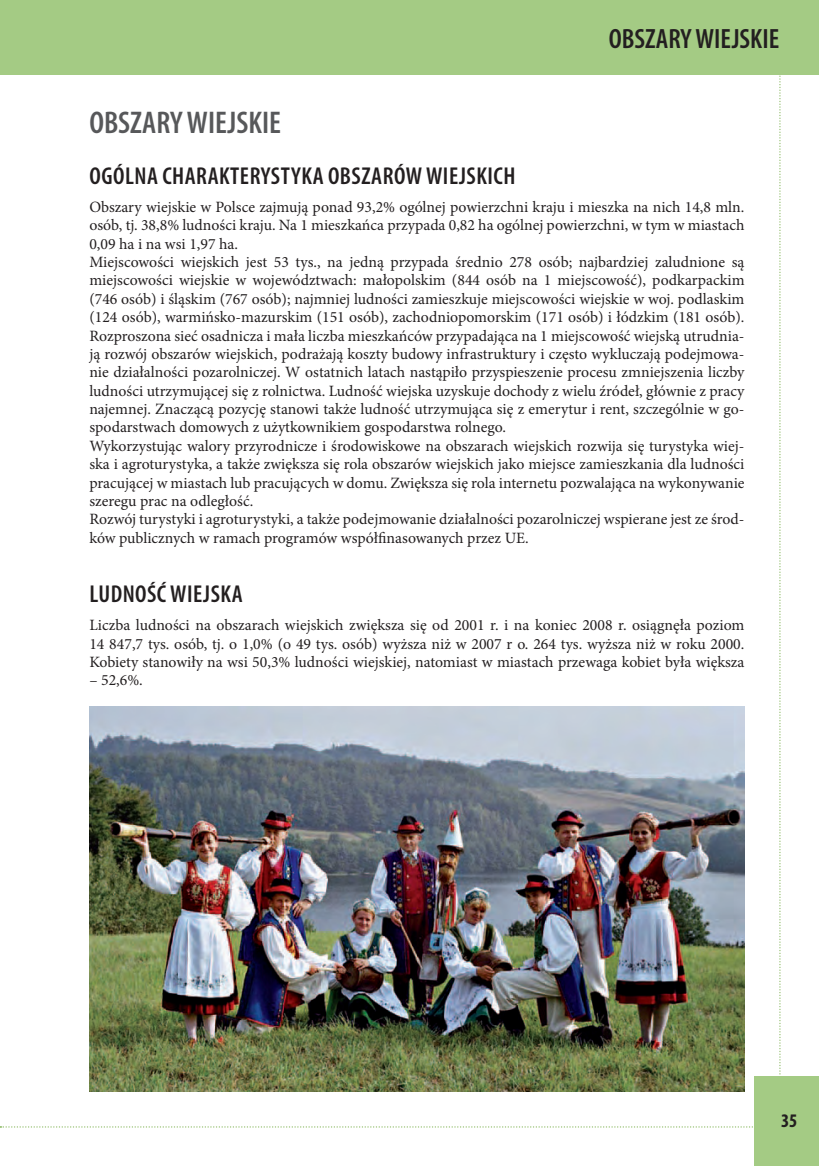
<style>
.page{position:relative;width:819px;height:1166px;background:#fff}
.page>*{position:absolute;margin:0;border:0;box-sizing:border-box;transform-origin:0 0}
.t1{font:600 condensed 31.5px "Myriad Pro";color:#57585a}
.t2{font:600 condensed 28px "Myriad Pro";color:#231f20}
.t3{font:600 condensed 24.5px "Myriad Pro";letter-spacing:.02em;color:#231f20}
.t4{font:700 condensed 19.25px "Myriad Pro";color:#231f20}
.t5{font:15.75px/18.4px "Minion Pro";color:#231f20}
</style>
<div class="page">
<svg style="left:0;top:1126px;width:753px;height:1px"></svg>
<svg style="left:779px;top:74px;width:1px;height:1001px"></svg>
<div style="left:754px;top:1076px;width:65px;height:90px;background:#a4cb84"></div>
<div style="left:0;top:0;width:819px;height:74px;background:#a4cb84"></div>
<img style="left:89px;top:706px;width:655px;height:385px">
<h2 class="t2" style="left:608px;top:28px;width:172px">OBSZARY WIEJSKIE</h2>
<h1 class="t1" style="left:89px;top:110px;width:193px">OBSZARY WIEJSKIE</h1>
<h3 class="t3" style="left:90px;top:166px;width:427px">OGÓLNA CHARAKTERYSTYKA OBSZARÓW WIEJSKICH</h3>
<p class="t5" style="left:89px;top:199px;width:656px">Obszary wiejskie w Polsce zajmują ponad 93,2% ogólnej powierzchni kraju i mieszka na nich 14,8 mln. osób, tj. 38,8% ludności kraju. Na 1 mieszkańca przypada 0,82 ha ogólnej powierzchni, w tym w miastach 0,09 ha i na wsi 1,97 ha.<br>Miejscowości wiejskich jest 53 tys., na jedną przypada średnio 278 osób; najbardziej zaludnione są miejscowości wiejskie w województwach: małopolskim (844 osób na 1 miejscowość), podkarpackim (746 osób) i śląskim (767 osób); najmniej ludności zamieszkuje miejscowości wiejskie w woj. podlaskim (124 osób), warmińsko-mazurskim (151 osób), zachodniopomorskim (171 osób) i łódzkim (181 osób).<br>Rozproszona sieć osadnicza i mała liczba mieszkańców przypadająca na 1 miejscowość wiejską utrudnia&shy;ją rozwój obszarów wiejskich, podrażają koszty budowy infrastruktury i często wykluczają podejmowa&shy;nie działalności pozarolniczej. W ostatnich latach nastąpiło przyspieszenie procesu zmniejszenia liczby ludności utrzymującej się z rolnictwa. Ludność wiejska uzyskuje dochody z wielu źródeł, głównie z pracy najemnej. Znaczącą pozycję stanowi także ludność utrzymująca się z emerytur i rent, szczególnie w go&shy;spodarstwach domowych z użytkownikiem gospodarstwa rolnego.<br>Wykorzystując walory przyrodnicze i środowiskowe na obszarach wiejskich rozwija się turystyka wiej&shy;ska i agroturystyka, a także zwiększa się rola obszarów wiejskich jako miejsce zamieszkania dla ludności pracującej w miastach lub pracujących w domu. Zwiększa się rola internetu pozwalająca na wykonywanie szeregu prac na odległość.<br>Rozwój turystyki i agroturystyki, a także podejmowanie działalności pozarolniczej wspierane jest ze środ&shy;ków publicznych w ramach programów współfinasowanych przez UE.</p>
<h3 class="t3" style="left:90px;top:584px;width:155px">LUDNOŚĆ WIEJSKA</h3>
<p class="t5" style="left:89px;top:617px;width:656px;text-align:justify">Liczba ludności na obszarach wiejskich zwiększa się od 2001 r. i na koniec 2008 r. osiągnęła poziom 14 847,7 tys. osób, tj. o 1,0% (o 49 tys. osób) wyższa niż w 2007 r o. 264 tys. wyższa niż w roku 2000.<br>Kobiety stanowiły na wsi 50,3% ludności wiejskiej, natomiast w miastach przewaga kobiet była większa</p>
<p class="t5" style="left:89px;top:672px;width:55px">– 52,6%.</p>
<p class="t4" style="left:781px;top:1113px;width:18px">35</p>
</div>
